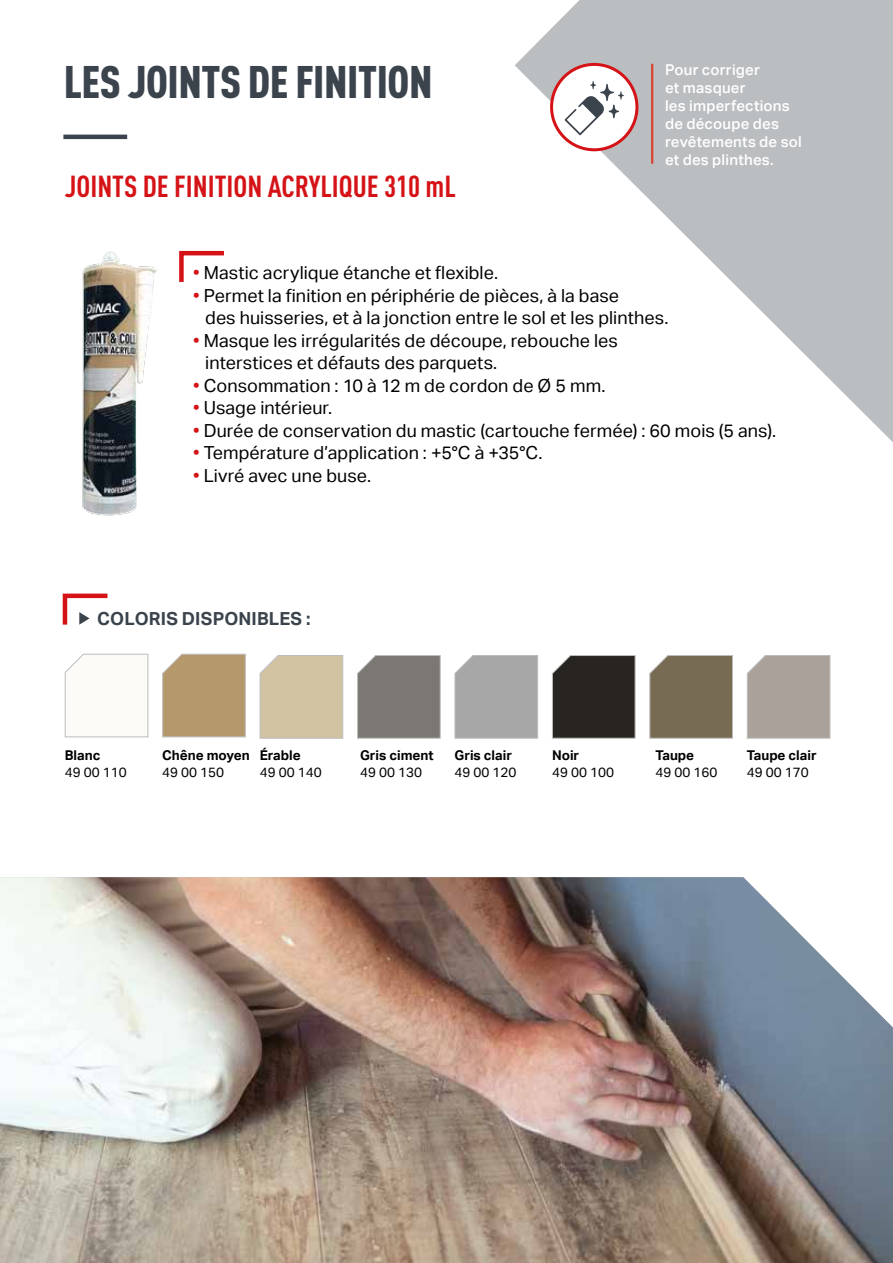
<style>
.page{position:relative;width:893px;height:1263px;background:#fff}
.page>*{position:absolute;margin:0;border:0;box-sizing:border-box;transform-origin:0 0}
.t1{font:900 condensed 45px "DINOT";letter-spacing:-.01em;color:#3b444d}
.t2{font:700 condensed 30px "DINOT";color:#d51317}
.t3{font:18px/22.5px "Aktiv Grotesk";letter-spacing:.005em;color:#000}
.t4{font:700 18px "Aktiv Grotesk";letter-spacing:.005em;color:#3b444d}
.t5{font:500 15px/18px "Aktiv Grotesk";letter-spacing:.015em;color:#fff}
.t6{font:700 13.5px "Aktiv Grotesk";color:#000}
.t7{font:13.5px "Aktiv Grotesk";color:#000}
.s1{color:#d51317}
</style>
<div class="page">
<svg style="left:515px;top:0;width:378px;height:442px;fill:#babec1"></svg>
<img style="left:0;top:877px;width:893px;height:386px">
<hr style="left:651px;top:64px;width:2px;height:100px;background:#db422e">
<div style="left:552px;top:64px;width:85px;height:86px;background:#fff;border-radius:50%"></div>
<div style="left:550px;top:63px;width:88px;height:88px;border:3px solid #d51317;border-radius:50%"></div>
<svg style="left:565px;top:81px;width:59px;height:54px"></svg>
<svg style="left:552px;top:655px;width:84px;height:84px;background:#35322e"></svg>
<svg style="left:64px;top:653px;width:85px;height:85px"></svg>
<svg style="left:162px;top:653px;width:84px;height:85px;background:#b89f77"></svg>
<svg style="left:259px;top:655px;width:84px;height:84px;background:#d1c4a6"></svg>
<svg style="left:357px;top:655px;width:84px;height:84px;background:#817f7b"></svg>
<svg style="left:649px;top:655px;width:84px;height:84px;background:#7e735c"></svg>
<svg style="left:454px;top:655px;width:84px;height:84px;background:#aaa"></svg>
<svg style="left:746px;top:655px;width:85px;height:84px;background:#aea79f"></svg>
<svg style="left:62px;top:593px;width:46px;height:32px"></svg>
<svg style="left:179px;top:250px;width:45px;height:32px"></svg>
<hr style="left:63px;top:135px;width:64px;height:4px;background:#3b444d">
<img style="left:82px;top:251px;width:75px;height:265px">
<h1 class="t1" style="left:64px;top:54px;width:370px">LES JOINTS DE FINITION</h1>
<h2 class="t2" style="left:65px;top:168px;width:393px">JOINTS DE FINITION ACRYLIQUE 310 mL</h2>
<p class="t5" style="left:665px;top:61px;width:138px">Pour corriger<br>et masquer<br>les imperfections de découpe des revêtements de sol et des plinthes.</p>
<p class="t3" style="left:193px;top:262px;width:306px"><span class="s1">•</span> Mastic acrylique étanche et flexible.</p>
<p class="t3" style="left:205px;top:284px;width:465px;text-indent:-12px"><span class="s1">•</span> Permet la finition en périphérie de pièces, à la base<br>des huisseries, et à la jonction entre le sol et les plinthes.</p>
<p class="t3" style="left:205px;top:329px;width:414px;text-indent:-12px"><span class="s1">•</span> Masque les irrégularités de découpe, rebouche les interstices et défauts des parquets.</p>
<p class="t3" style="left:193px;top:374px;width:414px"><span class="s1">•</span> Consommation : 10 à 12 m de cordon de Ø 5 mm.</p>
<p class="t3" style="left:193px;top:397px;width:140px"><span class="s1">•</span> Usage intérieur.</p>
<p class="t3" style="left:193px;top:419px;width:584px"><span class="s1">•</span> Durée de conservation du mastic (cartouche fermée) : 60 mois (5 ans).</p>
<p class="t3" style="left:193px;top:442px;width:351px"><span class="s1">•</span> Température d’application : +5°C à +35°C.</p>
<p class="t3" style="left:193px;top:464px;width:179px"><span class="s1">•</span> Livré avec une buse.</p>
<p class="t4" style="left:97px;top:608px;width:215px">COLORIS DISPONIBLES :</p>
<p class="t6" style="left:65px;top:748px;width:37px">Blanc</p>
<p class="t7" style="left:65px;top:764px;width:63px">49 00 110</p>
<p class="t6" style="left:162px;top:748px;width:89px">Chêne moyen</p>
<p class="t7" style="left:162px;top:764px;width:63px">49 00 150</p>
<p class="t6" style="left:260px;top:748px;width:42px">Érable</p>
<p class="t7" style="left:260px;top:764px;width:63px">49 00 140</p>
<p class="t6" style="left:360px;top:748px;width:75px">Gris ciment</p>
<p class="t7" style="left:360px;top:764px;width:63px">49 00 130</p>
<p class="t6" style="left:455px;top:748px;width:59px">Gris clair</p>
<p class="t7" style="left:455px;top:764px;width:63px">49 00 120</p>
<p class="t6" style="left:552px;top:748px;width:29px">Noir</p>
<p class="t7" style="left:552px;top:764px;width:63px">49 00 100</p>
<p class="t6" style="left:655px;top:748px;width:40px">Taupe</p>
<p class="t7" style="left:655px;top:764px;width:63px">49 00 160</p>
<p class="t6" style="left:747px;top:748px;width:71px">Taupe clair</p>
<p class="t7" style="left:747px;top:764px;width:63px">49 00 170</p>
</div>
